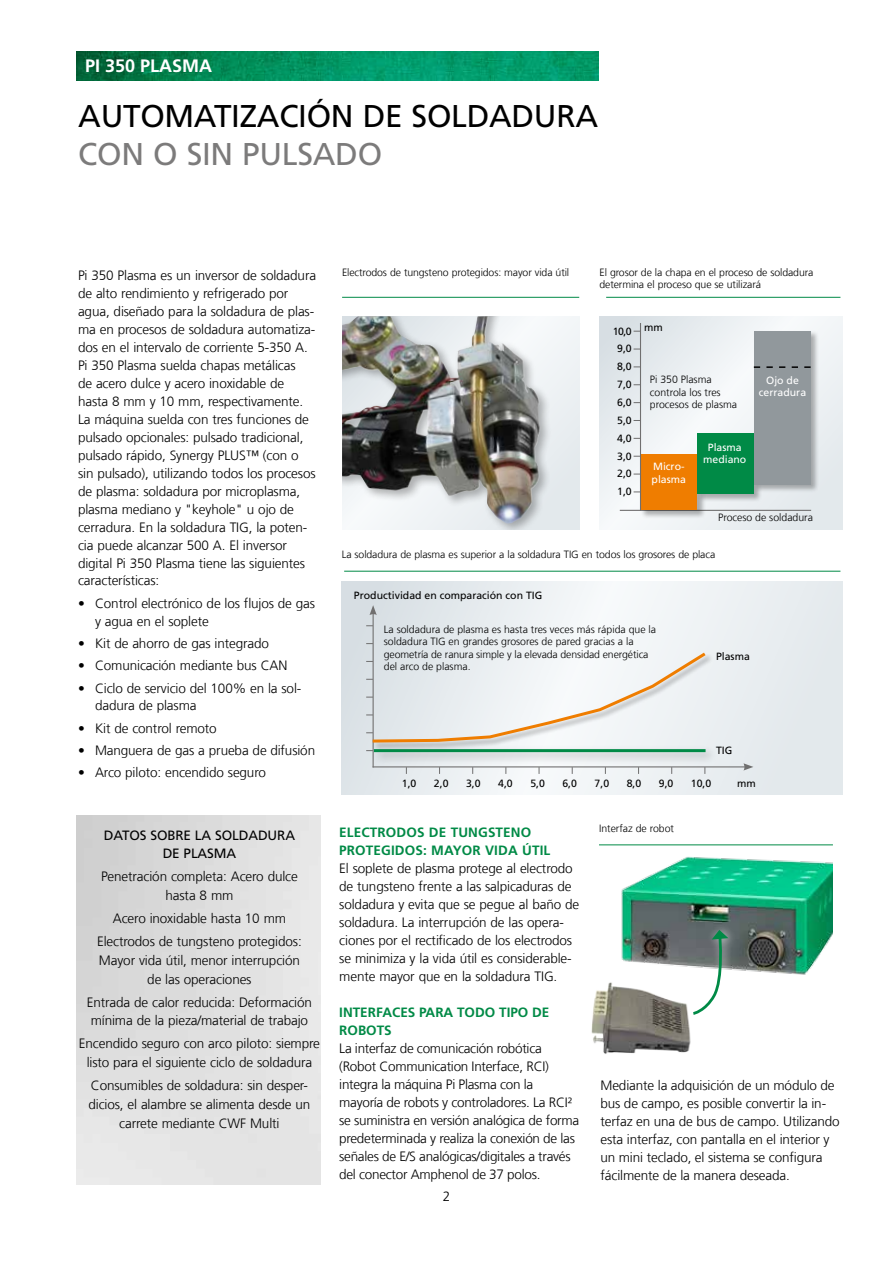
<style>
.page{position:relative;width:893px;height:1263px;background:#fff}
.page>*{position:absolute;margin:0;border:0;box-sizing:border-box;transform-origin:0 0}
.t1{font:31.5px "Frutiger LT Pro";letter-spacing:-.01em;color:#000}
.t2{font:31.5px "Frutiger LT Pro";letter-spacing:-.01em;color:#7c7b7b}
.t3{font:700 18px "Frutiger LT Pro";color:#fff}
.t4{font:300 13.5px/18px "Frutiger LT Com";letter-spacing:-.01em;color:#000}
.t5{font:700 13.5px/18px "Frutiger LT Pro";letter-spacing:.01em;color:#008a46}
.t6{font:13.5px/18.8px "Frutiger LT Pro";letter-spacing:-.01em;color:#000;text-align:center}
.t7{font:300 10.5px/12.6px "Frutiger LT Com";letter-spacing:-.01em;color:#000}
.t8{font:10.5px/17.9px "Frutiger";color:#000;text-align:center}
.t9{font:10.5px/12px "Frutiger";color:#fff;text-align:center}
</style>
<div class="page">
<img style="left:77px;top:51px;width:521px;height:30px">
<hr style="left:599px;top:844px;width:234px;height:1px;background:#008a46">
<img style="left:621px;top:856px;width:212px;height:119px">
<img style="left:591px;top:972px;width:100px;height:82px">
<svg style="left:650px;top:916px;width:117px;height:114px"></svg>
<div style="left:342px;top:316px;width:237px;height:213px;background:#e9eef1"></div>
<div style="left:342px;top:316px;width:210px;height:213px;background:#000;opacity:.3"></div>
<img style="left:342px;top:316px;width:199px;height:208px">
<svg style="left:600px;top:316px;width:242px;height:213px"></svg>
<hr style="left:620px;top:510px;width:191px;height:1px;background:#706f6f">
<div style="left:640px;top:454px;width:66px;height:65px;background:#000;opacity:.3"></div>
<div style="left:640px;top:454px;width:57px;height:56px;background:#ef7d00"></div>
<div style="left:697px;top:433px;width:66px;height:69px;background:#000;opacity:.3"></div>
<div style="left:697px;top:434px;width:57px;height:60px;background:#008a46"></div>
<div style="left:753px;top:330px;width:66px;height:163px;background:#000;opacity:.3"></div>
<div style="left:754px;top:331px;width:56px;height:153px;background:#91989c"></div>
<hr style="left:640px;top:323px;width:1px;height:188px;background:#706f6f">
<svg style="left:754px;top:366px;width:57px;height:2px"></svg>
<hr style="left:606px;top:297px;width:234px;height:1px;background:#008a46">
<hr style="left:342px;top:297px;width:237px;height:1px;background:#008a46">
<svg style="left:341px;top:582px;width:501px;height:212px"></svg>
<hr style="left:373px;top:613px;width:1px;height:154px;background:#706f6f">
<svg style="left:369px;top:605px;width:8px;height:10px"></svg>
<hr style="left:373px;top:766px;width:373px;height:1px;background:#706f6f">
<svg style="left:743px;top:763px;width:10px;height:7px"></svg>
<div style="left:372px;top:653px;width:342px;height:98px;background:#000;opacity:.3"></div>
<svg style="left:366px;top:650px;width:343px;height:94px"></svg>
<div style="left:370px;top:745px;width:348px;height:19px;background:#000;opacity:.3"></div>
<hr style="left:374px;top:749px;width:331px;height:3px;background:#008a46">
<hr style="left:344px;top:571px;width:496px;height:1px;background:#008a46">
<h2 class="t3" style="left:85px;top:55px;width:129px">PI 350 PLASMA</h2>
<h1 class="t1" style="left:78px;top:98px;width:521px">AUTOMATIZACIÓN DE SOLDADURA</h1>
<h1 class="t2" style="left:78px;top:136px;width:305px">CON O SIN PULSADO</h1>
<p class="t4" style="left:78px;top:266px;width:240px">Pi 350 Plasma es un inversor de soldadura de alto rendimiento y refrigerado por agua, diseñado para la soldadura de plas&shy;ma en procesos de soldadura automatiza&shy;dos en el intervalo de corriente 5-350 A.<br>Pi 350 Plasma suelda chapas metálicas<br>de acero dulce y acero inoxidable de hasta 8 mm y 10 mm, respectivamente.<br>La máquina suelda con tres funciones de pulsado opcionales: pulsado tradicional, pulsado rápido, Synergy PLUS™ (con o sin pulsado), utilizando todos los procesos de plasma: soldadura por microplasma, plasma mediano y "keyhole" u ojo de cerradura. En la soldadura TIG, la poten&shy;cia puede alcanzar 500 A. El inversor digital Pi 350 Plasma tiene las siguientes características:</p>
<p class="t4" style="left:95px;top:594px;width:222px;text-indent:-17px">• Control electrónico de los flujos de gas y agua en el soplete</p>
<p class="t4" style="left:78px;top:634px;width:193px">• Kit de ahorro de gas integrado</p>
<p class="t4" style="left:78px;top:657px;width:211px">• Comunicación mediante bus CAN</p>
<p class="t4" style="left:95px;top:679px;width:208px;text-indent:-17px">• Ciclo de servicio del 100% en la sol&shy;dadura de plasma</p>
<p class="t4" style="left:78px;top:719px;width:140px">• Kit de control remoto</p>
<p class="t4" style="left:78px;top:741px;width:239px">• Manguera de gas a prueba de difusión</p>
<p class="t4" style="left:78px;top:764px;width:189px">• Arco piloto: encendido seguro</p>
<p class="t6" style="left:104px;top:825px;width:193px">DATOS SOBRE LA SOLDADURA<br>DE PLASMA</p>
<p class="t4" style="left:101px;top:867px;width:198px;line-height:18.8px;text-align:center">Penetración completa: Acero dulce hasta 8 mm</p>
<p class="t4" style="left:97px;top:907px;width:206px;line-height:23px;text-align:center">Acero inoxidable hasta 10 mm<br>Electrodos de tungsteno protegidos:</p>
<p class="t4" style="left:99px;top:951px;width:202px;line-height:18.8px;text-align:center">Mayor vida útil, menor interrupción de las operaciones</p>
<p class="t4" style="left:87px;top:993px;width:227px;line-height:18.8px">Entrada de calor reducida: Deformación mínima de la pieza/material de trabajo</p>
<p class="t4" style="left:79px;top:1034px;width:243px;line-height:18.8px;text-align:center">Encendido seguro con arco piloto: siempre listo para el siguiente ciclo de soldadura</p>
<p class="t4" style="left:88px;top:1076px;width:223px;line-height:18.8px;text-align:center">Consumibles de soldadura: sin desper&shy;dicios, el alambre se alimenta desde un carrete mediante CWF Multi</p>
<p class="t7" style="left:342px;top:266px;width:229px">Electrodos de tungsteno protegidos: mayor vida útil</p>
<p class="t7" style="left:600px;top:266px;width:215px">El grosor de la chapa en el proceso de soldadura determina el proceso que se utilizará</p>
<p class="t8" style="left:613px;top:322px;width:20px">10,0<br>9,0<br>8,0<br>7,0<br>6,0<br>5,0<br>4,0<br>3,0<br>2,0<br>1,0</p>
<p class="t7" style="left:718px;top:511px;width:96px">Proceso de soldadura</p>
<p class="t8" style="left:644px;top:318px;width:20px">mm</p>
<p class="t7" style="left:650px;top:373px;width:89px">Pi 350 Plasma controla los tres procesos de plasma</p>
<p class="t9" style="left:759px;top:374px;width:49px">Ojo de cerradura</p>
<p class="t9" style="left:703px;top:441px;width:45px">Plasma mediano</p>
<p class="t9" style="left:652px;top:461px;width:36px;text-align:left">Micro&shy;plasma</p>
<p class="t7" style="left:342px;top:548px;width:375px">La soldadura de plasma es superior a la soldadura TIG en todos los grosores de placa</p>
<p class="t8" style="left:354px;top:586px;width:190px">Productividad en comparación con TIG</p>
<p class="t7" style="left:384px;top:623px;width:274px">La soldadura de plasma es hasta tres veces más rápida que la soldadura TIG en grandes grosores de pared gracias a la geometría de ranura simple y la elevada densidad energética del arco de plasma.</p>
<p class="t8" style="left:716px;top:648px;width:35px">Plasma</p>
<p class="t8" style="left:716px;top:741px;width:18px">TIG</p>
<p class="t8" style="left:402px;top:774px;width:16px">1,0</p>
<p class="t8" style="left:434px;top:774px;width:16px">2,0</p>
<p class="t8" style="left:466px;top:774px;width:16px">3,0</p>
<p class="t8" style="left:498px;top:774px;width:16px">4,0</p>
<p class="t8" style="left:530px;top:774px;width:16px">5,0</p>
<p class="t8" style="left:562px;top:774px;width:16px">6,0</p>
<p class="t8" style="left:595px;top:774px;width:16px">7,0</p>
<p class="t8" style="left:627px;top:774px;width:16px">8,0</p>
<p class="t8" style="left:659px;top:774px;width:16px">9,0</p>
<p class="t8" style="left:691px;top:774px;width:22px">10,0</p>
<p class="t8" style="left:737px;top:774px;width:20px">mm</p>
<p class="t5" style="left:339px;top:824px;width:213px">ELECTRODOS DE TUNGSTENO<br>PROTEGIDOS: MAYOR VIDA ÚTIL</p>
<p class="t4" style="left:339px;top:860px;width:241px">El soplete de plasma protege al electrodo de tungsteno frente a las salpicaduras de soldadura y evita que se pegue al baño de soldadura. La interrupción de las opera&shy;ciones por el rectificado de los electrodos se minimiza y la vida útil es considerable&shy;mente mayor que en la soldadura TIG.</p>
<p class="t5" style="left:339px;top:1004px;width:212px">INTERFACES PARA TODO TIPO DE<br>ROBOTS</p>
<p class="t4" style="left:339px;top:1040px;width:241px">La interfaz de comunicación robótica (Robot Communication Interface, RCI) integra la máquina Pi Plasma con la mayoría de robots y controladores. La RCI² se suministra en versión analógica de forma predeterminada y realiza la conexión de las señales de E/S analógicas/digitales a través del conector Amphenol de 37 polos.</p>
<p class="t4" style="left:443px;top:1187px;width:9px">2</p>
<p class="t7" style="left:599px;top:822px;width:77px">Interfaz de robot</p>
<p class="t4" style="left:600px;top:1076px;width:241px">Mediante la adquisición de un módulo de bus de campo, es posible convertir la in&shy;terfaz en una de bus de campo. Utilizando esta interfaz, con pantalla en el interior y un mini teclado, el sistema se configura fácilmente de la manera deseada.</p>
</div>
